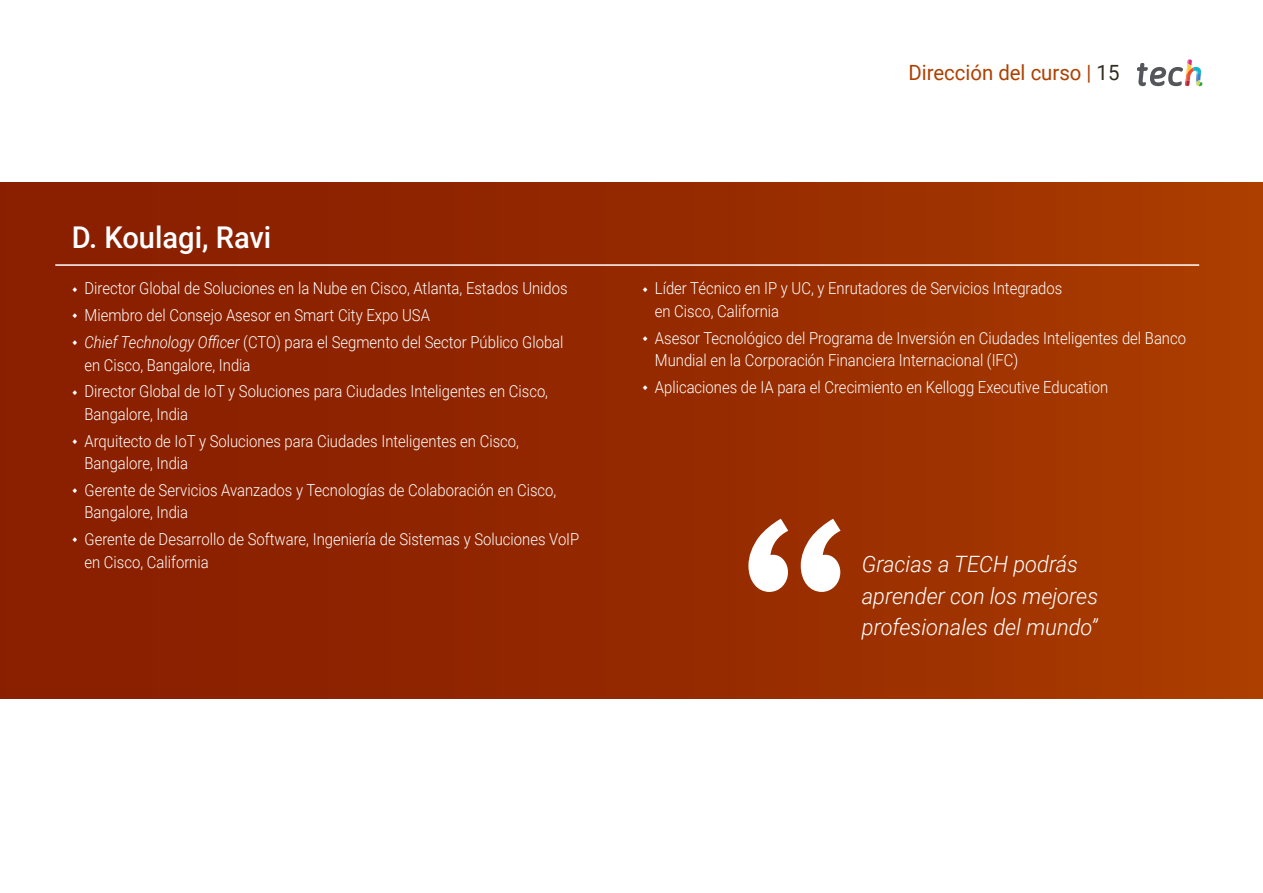
<style>
.page{position:relative;width:1263px;height:893px;background:#fff}
.page>*{position:absolute;margin:0;border:0;box-sizing:border-box;transform-origin:0 0}
.t1{font:500 30px "Roboto";color:#fff}
.t2{font:italic 300 22.5px/31.5px "Roboto";color:#fff}
.t3{font:21px "Roboto";color:#ae4000}
.t4{font:300 16.5px/26.7px "Roboto";color:#fff;scale:.9 1}
.s1{font-style:italic}
.s2{color:#312e20}
</style>
<div class="page">
<svg style="left:1137px;top:60px;width:65px;height:27px"></svg>
<div style="left:0;top:182px;width:1263px;height:516px;background:linear-gradient(to right,#851b00,#a83b00)"></div>
<svg style="left:748px;top:519px;width:92px;height:73px"></svg>
<hr style="left:55px;top:264px;width:1144px;height:2px;background:#fff">
<svg style="left:73px;top:287px;width:4px;height:5px"></svg>
<svg style="left:73px;top:314px;width:4px;height:5px"></svg>
<svg style="left:73px;top:340px;width:4px;height:5px"></svg>
<svg style="left:73px;top:390px;width:4px;height:5px"></svg>
<svg style="left:73px;top:439px;width:4px;height:5px"></svg>
<svg style="left:73px;top:488px;width:4px;height:5px"></svg>
<svg style="left:73px;top:537px;width:4px;height:5px"></svg>
<svg style="left:643px;top:287px;width:4px;height:5px"></svg>
<svg style="left:643px;top:336px;width:4px;height:5px"></svg>
<svg style="left:643px;top:385px;width:4px;height:5px"></svg>
<h1 class="t1" style="left:72px;top:216px;width:201px">D. Koulagi, Ravi</h1>
<p class="t4" style="left:85px;top:275px;width:538px">Director Global de Soluciones en la Nube en Cisco, Atlanta, Estados Unidos<br>Miembro del Consejo Asesor en Smart City Expo USA<br><span class="s1">Chief Technology Officer</span> (CTO) para el Segmento del Sector Público Global</p>
<p class="t4" style="left:85px;top:351px;width:517px">en Cisco, Bangalore, India<br>Director Global de IoT y Soluciones para Ciudades Inteligentes en Cisco,</p>
<p class="t4" style="left:85px;top:400px;width:484px">Bangalore, India<br>Arquitecto de IoT y Soluciones para Ciudades Inteligentes en Cisco,</p>
<p class="t4" style="left:85px;top:449px;width:526px">Bangalore, India<br>Gerente de Servicios Avanzados y Tecnologías de Colaboración en Cisco,</p>
<p class="t4" style="left:85px;top:498px;width:551px">Bangalore, India<br>Gerente de Desarrollo de Software, Ingeniería de Sistemas y Soluciones VoIP</p>
<p class="t4" style="left:85px;top:548px;width:140px">en Cisco, California</p>
<p class="t3" style="left:908px;top:58px;width:213px">Dirección del curso | <span class="s2">15</span></p>
<p class="t4" style="left:655px;top:277px;width:454px;line-height:22.5px">Líder Técnico en IP y UC, y Enrutadores de Servicios Integrados en Cisco, California</p>
<p class="t4" style="left:655px;top:326px;width:592px;line-height:22.5px">Asesor Tecnológico del Programa de Inversión en Ciudades Inteligentes del Banco<br>Mundial en la Corporación Financiera Internacional (IFC)</p>
<p class="t4" style="left:655px;top:373px;width:505px">Aplicaciones de IA para el Crecimiento en Kellogg Executive Education</p>
<h2 class="t2" style="left:862px;top:548px;width:238px">Gracias a TECH podrás aprender con los mejores profesionales del mundo”</h2>
</div>
